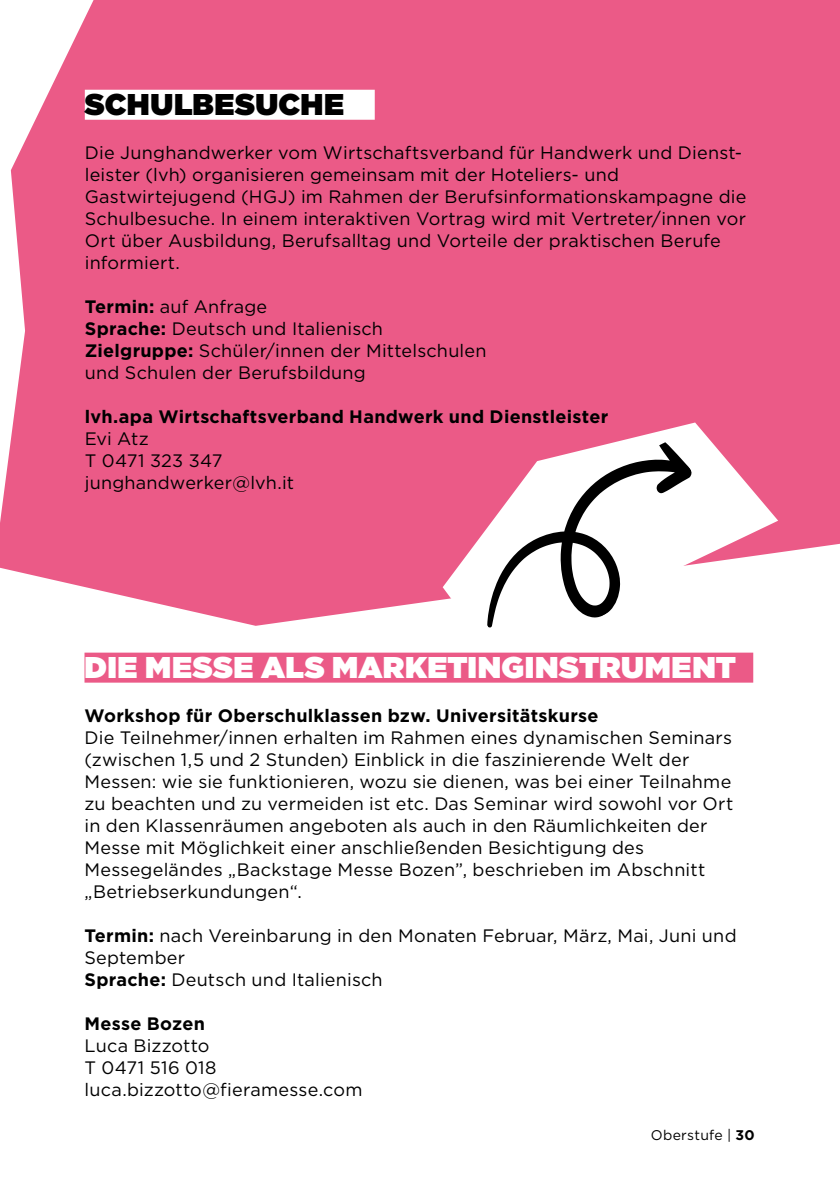
<style>
.page{position:relative;width:840px;height:1191px;background:#fff}
.page>*{position:absolute;margin:0;border:0;box-sizing:border-box;transform-origin:0 0}
.t1{font:900 30px "Gotham";letter-spacing:.015em;color:#fff}
.t2{font:900 30px "Gotham";letter-spacing:.01em;color:#000}
.t3{font:18px/22px "Gotham";letter-spacing:.01em;color:#000}
.t4{font:700 18px "Gotham";letter-spacing:.015em;color:#000}
.t5{font:14px "Gotham";letter-spacing:.02em;color:#000}
.s1{font-weight:700}
</style>
<div class="page">
<div style="left:0;top:0;width:839px;height:626px;background:#eb5a87"></div>
<svg style="left:442px;top:422px;width:335px;height:204px"></svg>
<svg style="left:487px;top:438px;width:204px;height:190px"></svg>
<div style="left:85px;top:90px;width:289px;height:30px;background:#fff"></div>
<div style="left:84px;top:652px;width:668px;height:30px;background:#eb5a87"></div>
<h1 class="t2" style="left:85px;top:83px;width:261px">SCHULBESUCHE</h1>
<p class="t3" style="left:85px;top:141px;width:662px">Die Junghandwerker vom Wirtschaftsverband für Handwerk und Dienst&shy;leister (lvh) organisieren gemeinsam mit der Hoteliers- und Gastwirtejugend (HGJ) im Rahmen der Berufsinformationskampagne die Schulbesuche. In einem interaktiven Vortrag wird mit Vertreter/innen vor Ort über Ausbildung, Berufsalltag und Vorteile der praktischen Berufe informiert.</p>
<p class="t3" style="left:85px;top:295px;width:403px"><span class="s1">Termin:</span> auf Anfrage<br><span class="s1">Sprache:</span> Deutsch und Italienisch <span class="s1">Zielgruppe:</span> Schüler/innen der Mittelschulen und Schulen der Berufsbildung</p>
<p class="t4" style="left:85px;top:404px;width:524px">lvh.apa Wirtschaftsverband Handwerk und Dienstleister</p>
<p class="t3" style="left:85px;top:427px;width:211px">Evi Atz<br>T 0471 323 347 junghandwerker@lvh.it</p>
<h1 class="t1" style="left:84px;top:645px;width:652px">DIE MESSE ALS MARKETINGINSTRUMENT</h1>
<p class="t4" style="left:84px;top:703px;width:515px">Workshop für Oberschulklassen bzw. Universitätskurse</p>
<p class="t3" style="left:84px;top:726px;width:650px">Die Teilnehmer/innen erhalten im Rahmen eines dynamischen Seminars (zwischen 1,5 und 2 Stunden) Einblick in die faszinierende Welt der Messen: wie sie funktionieren, wozu sie dienen, was bei einer Teilnahme zu beachten und zu vermeiden ist etc. Das Seminar wird sowohl vor Ort in den Klassenräumen angeboten als auch in den Räumlichkeiten der Messe mit Möglichkeit einer anschließenden Besichtigung des Messegeländes „Backstage Messe Bozen”, beschrieben im Abschnitt „Betriebserkundungen“.</p>
<p class="t3" style="left:84px;top:924px;width:653px"><span class="s1">Termin:</span> nach Vereinbarung in den Monaten Februar, März, Mai, Juni und<br>September<br><span class="s1">Sprache:</span> Deutsch und Italienisch</p>
<p class="t4" style="left:84px;top:1011px;width:122px">Messe Bozen</p>
<p class="t3" style="left:84px;top:1034px;width:279px">Luca Bizzotto<br>T 0471 516 018 luca.bizzotto@fieramesse.com</p>
<p class="t5" style="left:650px;top:1126px;width:106px">Oberstufe | <span class="s1">30</span></p>
</div>
